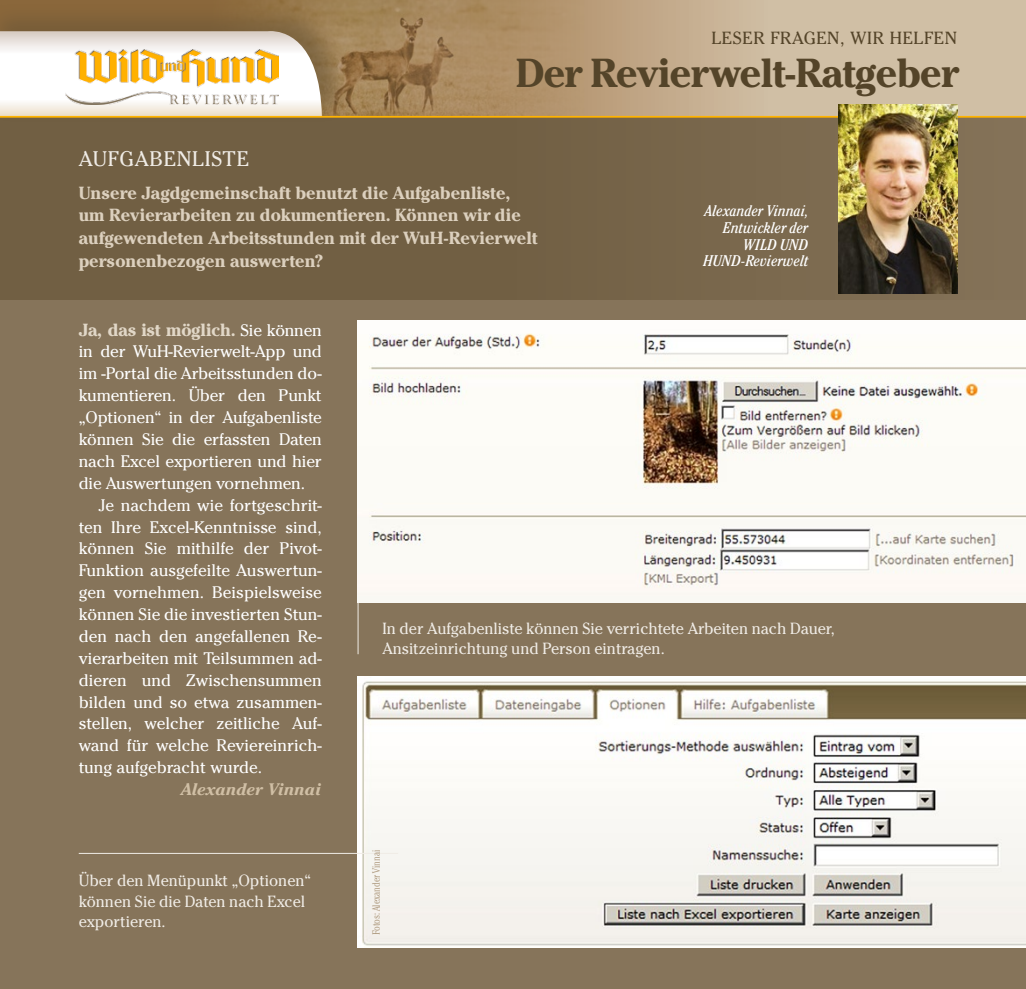
<style>
.page{position:relative;width:1026px;height:989px;background:#fff}
.page>*{position:absolute;margin:0;border:0;box-sizing:border-box;transform-origin:0 0}
.Revierwelt_Kopf{font:700 40.25px "Cheltenham ITC Pro";letter-spacing:-.02em;color:#544429}
.Revierwelt__Dachzeil{font:21px "Cheltenham ITC Pro";letter-spacing:.04em;color:#f0ece6}
.Revierwelt__Vorspann{font:700 17.5px/22.8px "Cheltenham ITC Pro";color:#dcd0be}
.Artikel__Text_ohne_E{font:700 17.5px "Cheltenham ITC Pro";letter-spacing:-.01em;color:#e1d7c7}
.Revierwelt_Leser{font:17.5px "Cheltenham ITC Pro";letter-spacing:.04em;color:#544429}
.Artikel__Text_Einzug{font:16.62px/21.9px "Cheltenham ITC Pro";color:#fff;text-align:justify}
.Artikel__Text_ohne_E-2{font:16.62px/21.9px "Cheltenham ITC Pro";letter-spacing:-.01em;color:#fff;text-align:justify}
.Artikel__Text_Einzug-2{font:italic 700 16.62px "Cheltenham ITC Pro";color:#d0bfa5}
.Bildunterschrift_rec{font:16.1px/20.1px "Cheltenham ITC Pro";color:#f0ece6}
.Revierwelt_Bildunter{font:italic condensed 15.4px/16.6px "Cheltenham ITC Pro";letter-spacing:.005em;color:#fff;text-align:right}
.Fotonachweis{font:300 condensed 10.5px "Cheltenham ITC Pro";color:#ac977b}
.s1{font-weight:400;font-size:16.62px;color:#fff}
</style>
<div class="page">
<div style="left:0;top:74px;width:1026px;height:915px;background:#86745a"></div>
<div style="left:0;top:116px;width:1026px;height:183px;background:linear-gradient(to right,#6c5a3e,#806e53)"></div>
<svg style="left:0;top:0;width:1026px;height:116px;background:#cab599"></svg>
<img style="left:205px;top:0;width:379px;height:116px">
<div style="left:0;top:3px;width:351px;height:118px;background:#655336;opacity:.51"></div>
<svg style="left:0;top:31px;width:322px;height:85px"></svg>
<img style="left:66px;top:50px;width:212px;height:54px">
<hr style="left:0;top:116px;width:1026px;height:2px;background:#ffb300">
<img style="left:838px;top:104px;width:119px;height:190px">
<hr style="left:358px;top:335px;width:1px;height:319px;background:#f0ece6">
<img style="left:358px;top:677px;width:668px;height:270px">
<img style="left:358px;top:321px;width:668px;height:281px">
<hr style="left:79px;top:853px;width:319px;height:1px;background:#f0ece6">
<p class="Revierwelt_Leser" style="left:711px;top:27px;width:247px">LESER FRAGEN, WIR HELFEN</p>
<p class="Revierwelt_Kopf" style="left:516px;top:47px;width:444px">Der Revierwelt-Ratgeber</p>
<p class="Revierwelt__Dachzeil" style="left:79px;top:145px;width:172px">AUFGABENLISTE</p>
<p class="Revierwelt__Vorspann" style="left:79px;top:181px;width:460px">Unsere Jagdgemeinschaft benutzt die Aufgabenliste, um Revierarbeiten zu dokumentieren. Können wir die aufgewendeten Arbeitsstunden mit der WuH-Revierwelt personenbezogen auswerten?</p>
<p class="Revierwelt_Bildunter" style="left:705px;top:203px;width:105px">Alexander Vinnai,</p>
<p class="Revierwelt_Bildunter" style="left:703px;top:219px;width:107px">Entwickler der<br>WILD UND<br>HUND-Revierwelt</p>
<p class="Artikel__Text_ohne_E" style="left:79px;top:318px;width:245px">Ja, das ist möglich. <span class="s1">Sie können</span></p>
<p class="Artikel__Text_ohne_E-2" style="left:79px;top:340px;width:245px">in der WuH-Revierwelt-App und im -Portal die Arbeitsstunden do&shy;kumentieren. Über den Punkt „Optionen“ in der Aufgabenliste können Sie die erfassten Daten nach Excel exportieren und hier die Auswertungen vornehmen.</p>
<p class="Artikel__Text_Einzug" style="left:79px;top:494px;width:245px;text-indent:20px">Je nachdem wie fortgeschrit&shy;ten Ihre Excel-Kenntnisse sind, können Sie mithilfe der Pivot-Funktion ausgefeilte Auswertun&shy;gen vornehmen. Beispielsweise können Sie die investierten Stun&shy;den nach den angefallenen Re&shy;vierarbeiten mit Teilsummen ad&shy;dieren und Zwischensummen bilden und so etwa zusammen&shy;stellen, welcher zeitliche Auf&shy;wand für welche Reviereinrich&shy;tung aufgebracht wurde.</p>
<p class="Artikel__Text_Einzug-2" style="left:181px;top:779px;width:142px">Alexander Vinnai</p>
<p class="Bildunterschrift_rec" style="left:79px;top:870px;width:234px">Über den Menüpunkt „Optionen“ können Sie die Daten nach Excel exportieren.</p>
<p class="Bildunterschrift_rec" style="left:382px;top:618px;width:454px">In der Aufgabenliste können Sie verrichtete Arbeiten nach Dauer,<br>Ansitzeinrichtung und Person eintragen.</p>
<p class="Fotonachweis" style="left:370px;top:935px;width:87px;rotate:-90deg">Fotos: Alexander Vinnai</p>
</div>
